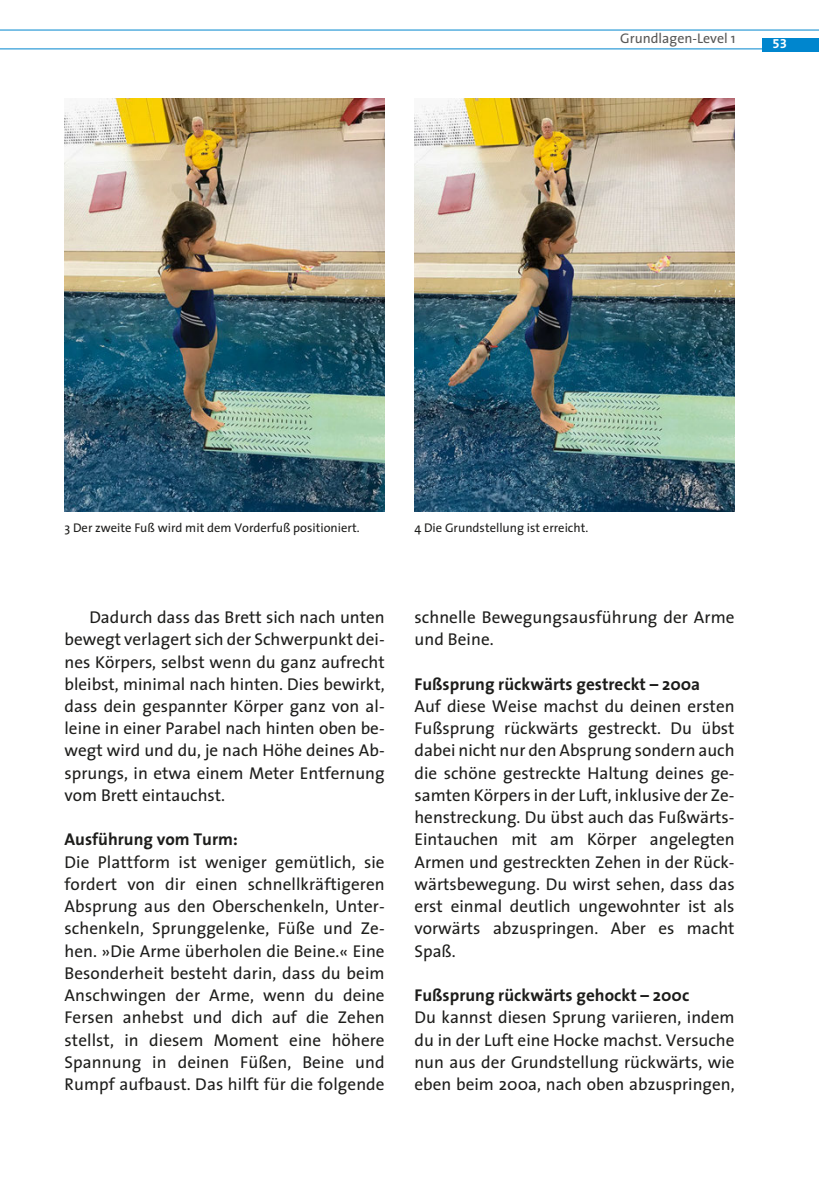
<style>
.page{position:relative;width:819px;height:1201px;background:#fff}
.page>*{position:absolute;margin:0;border:0;box-sizing:border-box;transform-origin:0 0}
.t1{font:17.15px/22.2px "The Sans FSH";color:#1d1d1b;text-align:justify}
.t2{font:700 17.15px "The Sans FSH";color:#1d1d1b}
.t3{font:14px "The Sans FSH";color:#575756}
.t4{font:13.12px "The Sans FSH Bold Expert";color:#fff}
.t5{font:12.6px "The Sans FSH";color:#1d1d1b}
</style>
<div class="page">
<hr style="left:0;top:30px;width:819px;height:1px;background:#0086ce">
<hr style="left:0;top:49px;width:819px;height:1px;background:#0086ce">
<div style="left:762px;top:38px;width:57px;height:14px;background:#0086ce"></div>
<img style="left:64px;top:98px;width:320px;height:413px">
<img style="left:414px;top:98px;width:320px;height:413px">
<p class="t3" style="left:620px;top:27px;width:117px">Grundlagen-Level 1</p>
<p class="t4" style="left:772px;top:33px;width:16px">53</p>
<p class="t5" style="left:64px;top:517px;width:296px">3 Der zweite Fuß wird mit dem Vorderfuß positioniert.</p>
<p class="t5" style="left:414px;top:517px;width:175px">4 Die Grundstellung ist erreicht.</p>
<p class="t1" style="left:64px;top:605px;width:322px;text-indent:25px">Dadurch dass das Brett sich nach unten bewegt verlagert sich der Schwerpunkt dei&shy;nes Körpers, selbst wenn du ganz aufrecht bleibst, minimal nach hinten. Dies bewirkt, dass dein gespannter Körper ganz von al&shy;leine in einer Parabel nach hinten oben be&shy;wegt wird und du, je nach Höhe deines Ab&shy;sprungs, in etwa einem Meter Entfernung vom Brett eintauchst.</p>
<p class="t2" style="left:64px;top:825px;width:175px">Ausführung vom Turm:</p>
<p class="t1" style="left:64px;top:850px;width:322px">Die Plattform ist weniger gemütlich, sie fordert von dir einen schnellkräftigeren Absprung aus den Oberschenkeln, Unter&shy;schenkeln, Sprunggelenke, Füße und Ze&shy;hen. »Die Arme überholen die Beine.« Eine Besonderheit besteht darin, dass du beim Anschwingen der Arme, wenn du deine Fersen anhebst und dich auf die Zehen stellst, in diesem Moment eine höhere Spannung in deinen Füßen, Beine und Rumpf aufbaust. Das hilft für die folgende</p>
<p class="t1" style="left:414px;top:605px;width:321px">schnelle Bewegungsausführung der Arme und Beine.</p>
<p class="t2" style="left:414px;top:669px;width:287px">Fußsprung rückwärts gestreckt – 200a</p>
<p class="t1" style="left:414px;top:694px;width:321px">Auf diese Weise machst du deinen ersten Fußsprung rückwärts gestreckt. Du übst dabei nicht nur den Absprung sondern auch die schöne gestreckte Haltung deines ge&shy;samten Körpers in der Luft, inklusive der Ze&shy;henstreckung. Du übst auch das Fußwärts-Eintauchen mit am Körper angelegten Armen und gestreckten Zehen in der Rück&shy;wärtsbewegung. Du wirst sehen, dass das erst einmal deutlich ungewohnter ist als vorwärts abzuspringen. Aber es macht Spaß.</p>
<p class="t2" style="left:414px;top:980px;width:276px">Fußsprung rückwärts gehockt – 200c</p>
<p class="t1" style="left:414px;top:1005px;width:321px">Du kannst diesen Sprung variieren, indem du in der Luft eine Hocke machst. Versuche nun aus der Grundstellung rückwärts, wie eben beim 200a, nach oben abzuspringen,</p>
</div>
